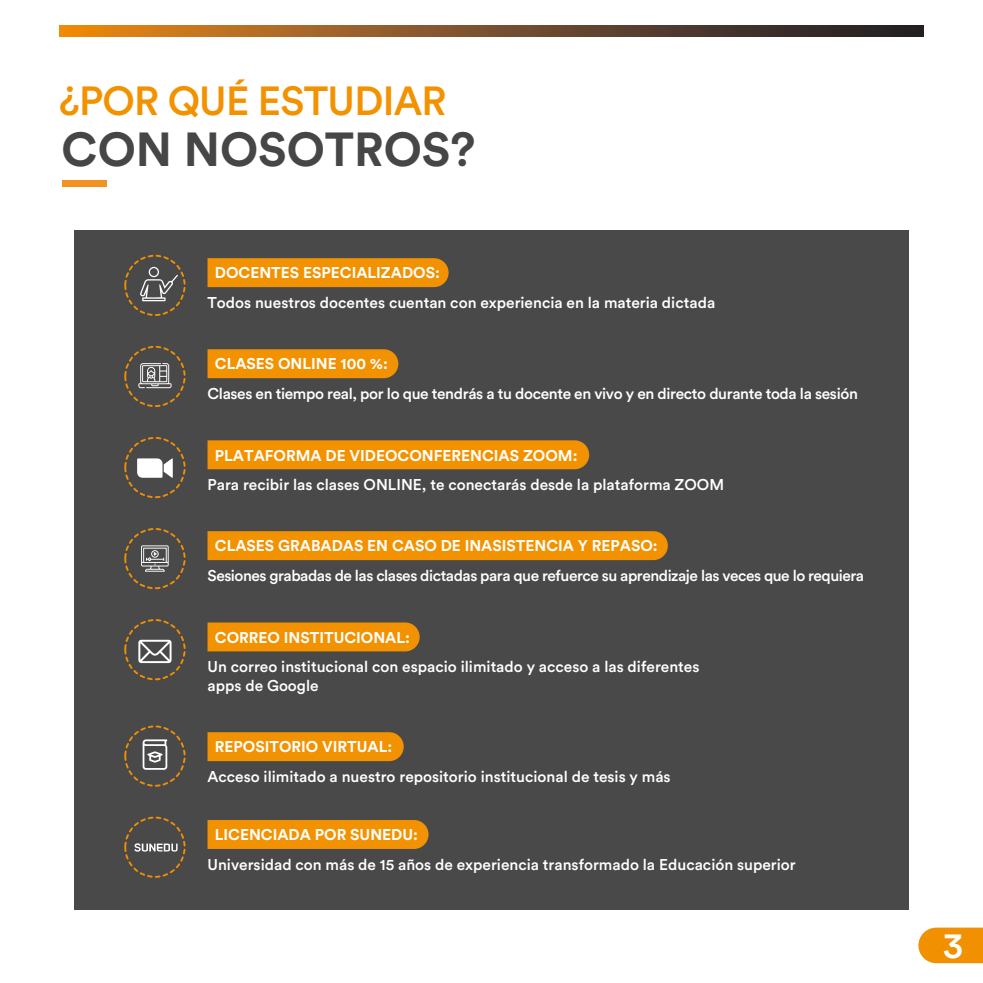
<style>
.page{position:relative;width:983px;height:983px;background:#fff}
.page>*{position:absolute;margin:0;border:0;box-sizing:border-box;transform-origin:0 0}
.t1{font:700 47.25px "Circular Std";color:#474647}
.t2{font:500 40.25px "Circular Std";letter-spacing:-.02em;color:#f39200}
.t3{font:500 36.23px "Circular Std";color:#fff}
.t4{font:500 15.4px/18.6px "Circular Std";color:#fff}
.t5{font:700 15.4px "Circular Std";color:#fff}
.t6{font:500 15.4px "Circular Std";letter-spacing:-.03em;color:#fff}
.t7{font:500 15.4px "Circular Std";letter-spacing:-.025em;color:#fff}
</style>
<div class="page">
<div style="left:74px;top:230px;width:835px;height:680px;background:#4a494a"></div>
<svg style="left:60px;top:25px;width:863px;height:12px;background:#7d5127"></svg>
<div style="left:62px;top:180px;width:45px;height:7px;background:#f29223"></div>
<div style="left:207px;top:258px;width:241px;height:29px;background:#f39200"></div>
<div style="left:124px;top:255px;width:62px;height:61px;border:2px dashed #ef8f04;border-radius:50%"></div>
<svg style="left:140px;top:267px;width:38px;height:34px"></svg>
<div style="left:207px;top:349px;width:191px;height:29px;background:#f39200"></div>
<div style="left:124px;top:346px;width:62px;height:61px;border:2px dashed #ef8f04;border-radius:50%"></div>
<svg style="left:138px;top:363px;width:33px;height:25px"></svg>
<div style="left:207px;top:440px;width:382px;height:29px;background:#f39200"></div>
<div style="left:124px;top:437px;width:62px;height:61px;border:2px dashed #ef8f04;border-radius:50%"></div>
<svg style="left:137px;top:458px;width:36px;height:20px"></svg>
<div style="left:207px;top:531px;width:461px;height:29px;background:#f39200"></div>
<div style="left:124px;top:528px;width:62px;height:61px;border:2px dashed #ef8f04;border-radius:50%"></div>
<svg style="left:141px;top:545px;width:28px;height:26px"></svg>
<div style="left:207px;top:622px;width:213px;height:29px;background:#f39200"></div>
<div style="left:124px;top:619px;width:62px;height:61px;border:2px dashed #ef8f04;border-radius:50%"></div>
<svg style="left:138px;top:640px;width:33px;height:23px"></svg>
<div style="left:207px;top:732px;width:197px;height:29px;background:#f39200"></div>
<div style="left:124px;top:725px;width:62px;height:61px;border:2px dashed #ef8f04;border-radius:50%"></div>
<svg style="left:143px;top:739px;width:24px;height:30px"></svg>
<div style="left:207px;top:820px;width:221px;height:29px;background:#f39200"></div>
<div style="left:124px;top:816px;width:62px;height:61px;border:2px dashed #ef8f04;border-radius:50%"></div>
<svg style="left:134px;top:843px;width:43px;height:8px"></svg>
<svg style="left:918px;top:927px;width:65px;height:36px;background:#f29814"></svg>
<h2 class="t2" style="left:59px;top:76px;width:389px">¿POR QUÉ ESTUDIAR</h2>
<h1 class="t1" style="left:62px;top:119px;width:415px">CON NOSOTROS?</h1>
<p class="t5" style="left:215px;top:263px;width:226px">DOCENTES ESPECIALIZADOS:</p>
<p class="t4" style="left:207px;top:293px;width:509px">Todos nuestros docentes cuentan con experiencia en la materia dictada</p>
<p class="t5" style="left:215px;top:354px;width:174px">CLASES ONLINE 100 %:</p>
<p class="t7" style="left:207px;top:384px;width:652px">Clases en tiempo real, por lo que tendrás a tu docente en vivo y en directo durante toda la sesión</p>
<p class="t5" style="left:215px;top:445px;width:364px">PLATAFORMA DE VIDEOCONFERENCIAS ZOOM:</p>
<p class="t4" style="left:207px;top:475px;width:518px">Para recibir las clases ONLINE, te conectarás desde la plataforma ZOOM</p>
<p class="t5" style="left:215px;top:536px;width:444px">CLASES GRABADAS EN CASO DE INASISTENCIA Y REPASO:</p>
<p class="t6" style="left:207px;top:566px;width:658px">Sesiones grabadas de las clases dictadas para que refuerce su aprendizaje las veces que lo requiera</p>
<p class="t5" style="left:215px;top:627px;width:197px">CORREO INSTITUCIONAL:</p>
<p class="t4" style="left:207px;top:657px;width:493px">Un correo institucional con espacio ilimitado y acceso a las diferentes apps de Google</p>
<p class="t5" style="left:215px;top:737px;width:179px">REPOSITORIO VIRTUAL:</p>
<p class="t4" style="left:207px;top:767px;width:464px">Acceso ilimitado a nuestro repositorio institucional de tesis y más</p>
<p class="t5" style="left:215px;top:825px;width:205px">LICENCIADA POR SUNEDU:</p>
<p class="t4" style="left:207px;top:855px;width:590px">Universidad con más de 15 años de experiencia transformado la Educación superior</p>
<h3 class="t3" style="left:943px;top:922px;width:21px">3</h3>
</div>
